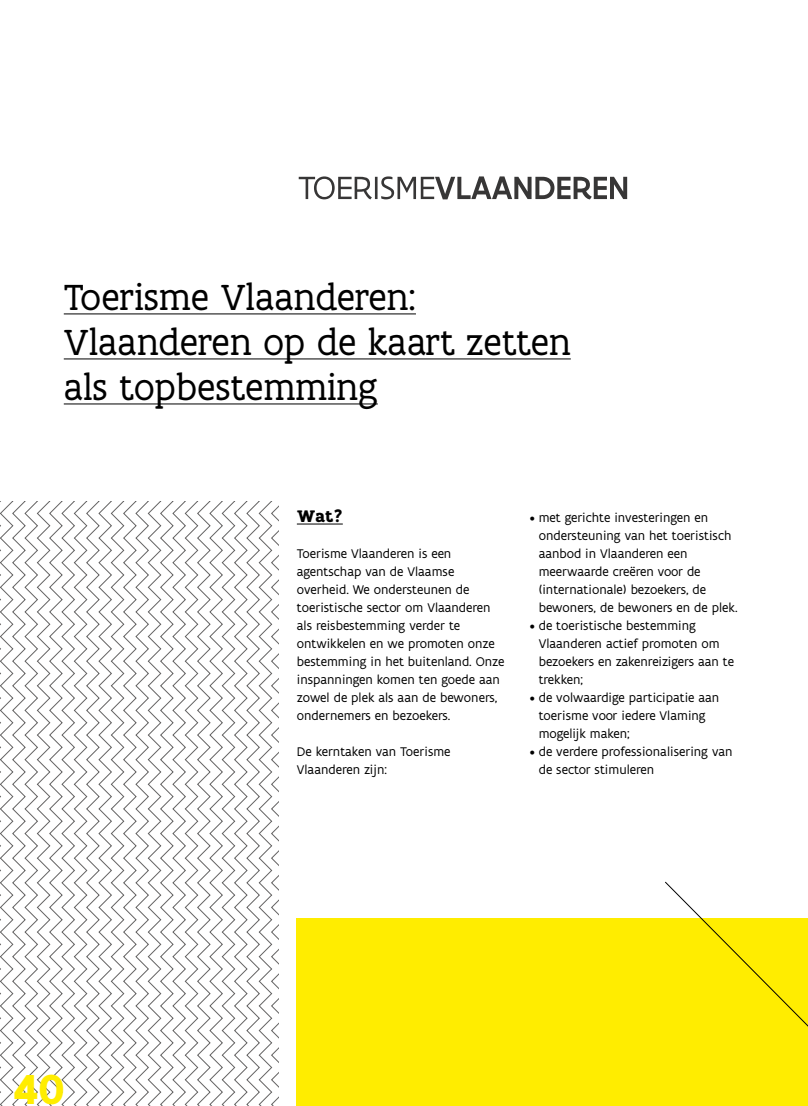
<style>
.page{position:relative;width:808px;height:1106px;background:#fff}
.page>*{position:absolute;margin:0;border:0;box-sizing:border-box;transform-origin:0 0}
.t1{font:700 45px "Flanders Art Sans";color:#ffed00}
.t2{font:39px/45px "Flanders Art Serif";color:#000}
.t3{font:700 18px "Flanders Art Serif";color:#000}
.t4{font:13.5px/18px "Flanders Art Sans";color:#000}
</style>
<div class="page">
<div style="left:297px;top:918px;width:511px;height:188px;background:#ffed00"></div>
<hr style="left:297px;top:524px;width:46px;height:1px;background:#000">
<hr style="left:64px;top:313px;width:352px;height:1px;background:#000">
<hr style="left:64px;top:358px;width:507px;height:1px;background:#000">
<hr style="left:64px;top:403px;width:314px;height:1px;background:#000">
<svg style="left:299px;top:176px;width:328px;height:23px"></svg>
<svg style="left:665px;top:881px;width:143px;height:146px"></svg>
<svg style="left:0;top:502px;width:279px;height:604px"></svg>
<p class="t2" style="left:64px;top:276px;width:508px">Toerisme Vlaanderen:<br>Vlaanderen op de kaart zetten als topbestemming</p>
<p class="t1" style="left:13px;top:1060px;width:54px">40</p>
<p class="t3" style="left:297px;top:505px;width:47px">Wat?</p>
<p class="t4" style="left:297px;top:545px;width:209px">Toerisme Vlaanderen is een agentschap van de Vlaamse overheid. We ondersteunen de toeristische sector om Vlaanderen als reisbestemming verder te ontwikkelen en we promoten onze bestemming in het buitenland. Onze inspanningen komen ten goede aan zowel de plek als aan de bewoners, ondernemers en bezoekers.</p>
<p class="t4" style="left:297px;top:743px;width:155px">De kerntaken van Toerisme</p>
<p class="t4" style="left:297px;top:761px;width:92px">Vlaanderen zijn:</p>
<p class="t4" style="left:539px;top:509px;width:200px;text-indent:-9px">• met gerichte investeringen en ondersteuning van het toeristisch aanbod in Vlaanderen een meerwaarde creëren voor de (internationale) bezoekers, de bewoners, de bewoners en de plek.</p>
<p class="t4" style="left:539px;top:617px;width:197px;text-indent:-9px">• de toeristische bestemming<br>Vlaanderen actief promoten om bezoekers en zakenreizigers aan te trekken;</p>
<p class="t4" style="left:539px;top:689px;width:182px;text-indent:-9px">• de volwaardige participatie aan toerisme voor iedere Vlaming mogelijk maken;</p>
<p class="t4" style="left:539px;top:743px;width:195px;text-indent:-9px">• de verdere professionalisering van de sector stimuleren</p>
</div>
